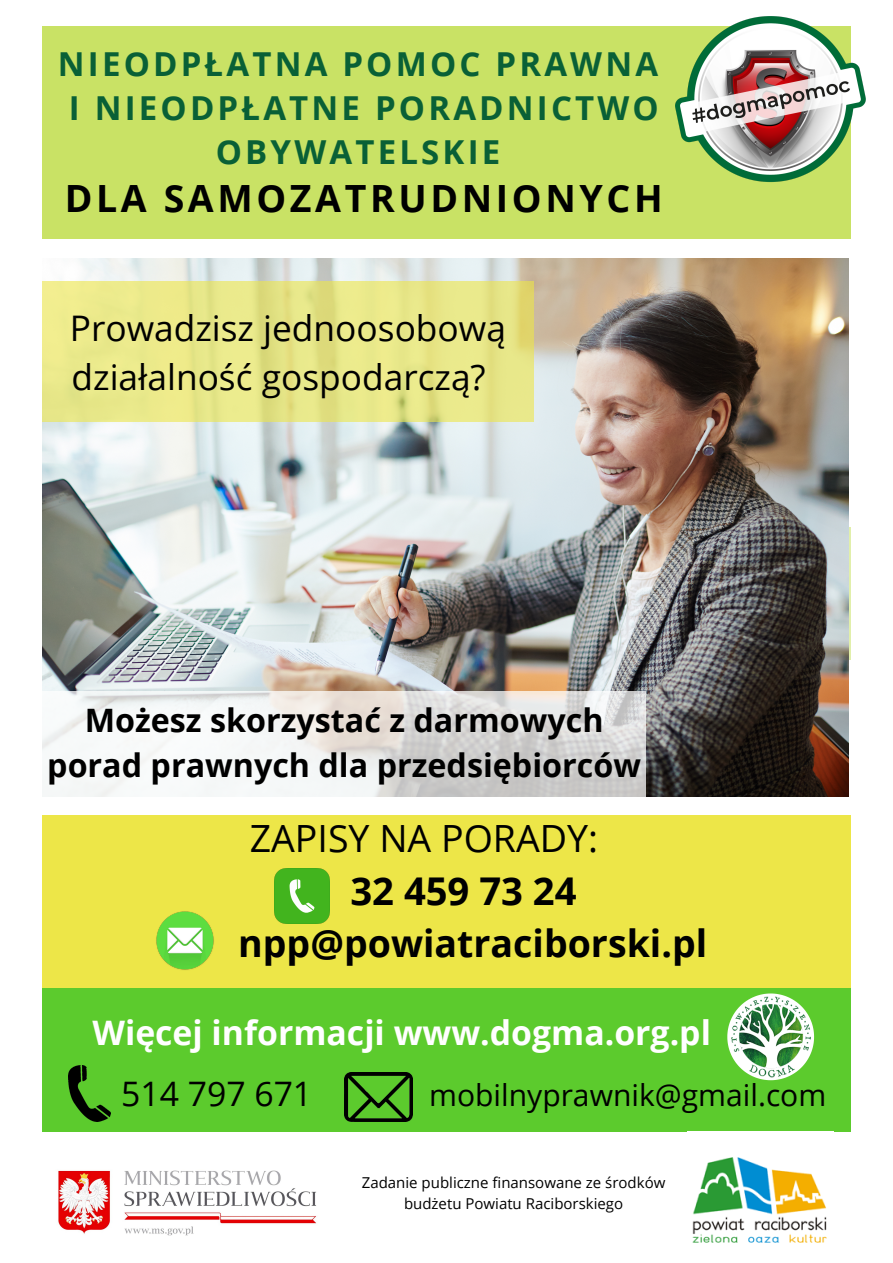
<style>
.page{position:relative;width:893px;height:1263px;background:#fff}
.page>*{position:absolute;margin:0;border:0;box-sizing:border-box;transform-origin:0 0}
.t1{font:700 38.25px "Open Sans";color:#000}
.t2{font:700 37.5px "Open Sans";color:#000}
.t3{font:700 37.5px "Open Sans";letter-spacing:.095em;color:#000}
.t4{font:37.5px "Open Sans";color:#000}
.t5{font:35.25px/49px "Open Sans";color:#000}
.t6{font:700 33.75px "Open Sans";color:#fff}
.t7{font:33.75px "Open Sans";color:#000}
.t8{font:700 33px/43.9px "Open Sans";letter-spacing:.095em;color:#096036;text-align:center}
.t9{font:700 32.25px/45px "Open Sans";color:#000;text-align:center}
.t10{font:30px "Open Sans";color:#000}
.t11{font:15px/20.9px "Open Sans";color:#000;text-align:center}
</style>
<div class="page">
<div style="left:42px;top:26px;width:809px;height:213px;background:#c9e265"></div>
<div style="left:42px;top:972px;width:809px;height:160px;background:#5ccb2d"></div>
<div style="left:42px;top:815px;width:809px;height:172px;background:#ede648"></div>
<img style="left:58px;top:1170px;width:258px;height:66px">
<img style="left:675px;top:16px;width:191px;height:166px">
<img style="left:156px;top:911px;width:58px;height:59px">
<img style="left:274px;top:868px;width:56px;height:56px">
<img style="left:69px;top:1065px;width:41px;height:57px">
<img style="left:344px;top:1073px;width:68px;height:48px">
<img style="left:42px;top:258px;width:807px;height:538px">
<img style="left:727px;top:993px;width:88px;height:88px">
<svg style="left:42px;top:282px;width:491px;height:140px;background:#e8e688"></svg>
<svg style="left:42px;top:691px;width:604px;height:106px"></svg>
<img style="left:687px;top:1131px;width:146px;height:112px">
<h3 class="t8" style="left:58px;top:41px;width:602px">NIEODPŁATNA POMOC PRAWNA<br>I NIEODPŁATNE PORADNICTWO<br>OBYWATELSKIE</h3>
<h2 class="t3" style="left:65px;top:172px;width:599px">DLA SAMOZATRUDNIONYCH</h2>
<h3 class="t5" style="left:70px;top:302px;width:438px">Prowadzisz jednoosobową działalność gospodarczą?</h3>
<h3 class="t9" style="left:47px;top:697px;width:595px">Możesz skorzystać z darmowych porad prawnych dla przedsiębiorców</h3>
<h2 class="t4" style="left:250px;top:811px;width:350px">ZAPISY NA PORADY:</h2>
<h1 class="t1" style="left:350px;top:864px;width:228px">32 459 73 24</h1>
<h2 class="t2" style="left:238px;top:917px;width:470px">npp@powiatraciborski.pl</h2>
<h3 class="t6" style="left:92px;top:1009px;width:620px">Więcej informacji www.dogma.org.pl</h3>
<h3 class="t7" style="left:121px;top:1070px;width:193px">514 797 671</h3>
<h3 class="t10" style="left:429px;top:1074px;width:399px">mobilnyprawnik@gmail.com</h3>
<p class="t11" style="left:362px;top:1172px;width:305px">Zadanie publiczne finansowane ze środków budżetu Powiatu Raciborskiego</p>
</div>
